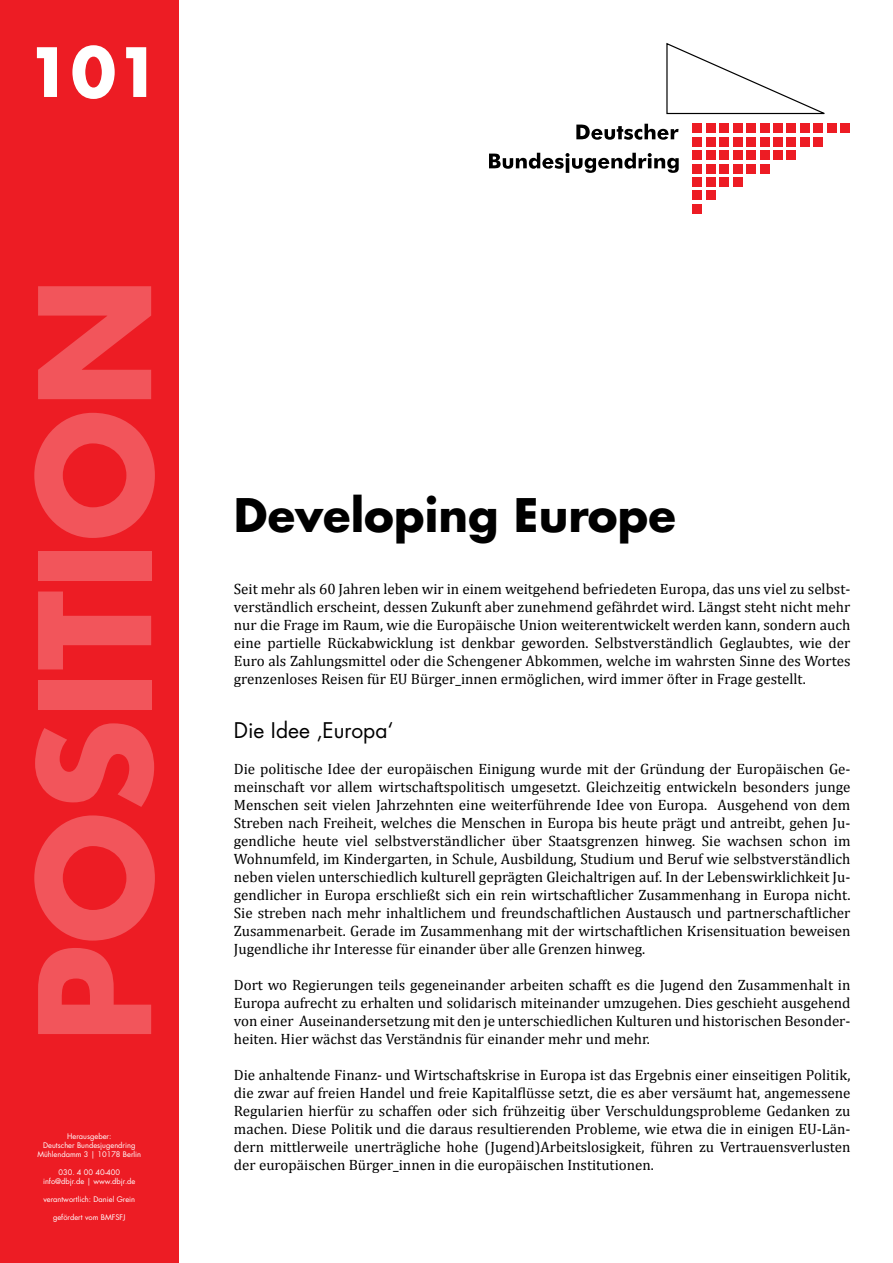
<style>
.page{position:relative;width:893px;height:1263px;background:#fff}
.page>*{position:absolute;margin:0;border:0;box-sizing:border-box;transform-origin:0 0}
.t1{font:700 150px "Futura Std";color:#f2555b}
.t2{font:700 66px "Futura Std";color:#fff}
.t3{font:700 45px "Futura Std";color:#000}
.t4{font:21px "Futura Std";color:#000}
.t5{font:15px/18px "Cambria";color:#000;text-align:justify}
.t6{font:7.5px/9px "Futura Std";color:#fff;text-align:center}
</style>
<div class="page">
<div style="left:693px;top:164px;width:9px;height:9px;background:#ed1c24"></div>
<div style="left:706px;top:164px;width:10px;height:9px;background:#ed1c24"></div>
<div style="left:719px;top:164px;width:10px;height:9px;background:#ed1c24"></div>
<div style="left:733px;top:164px;width:10px;height:9px;background:#ed1c24"></div>
<div style="left:746px;top:164px;width:10px;height:9px;background:#ed1c24"></div>
<div style="left:760px;top:164px;width:9px;height:9px;background:#ed1c24"></div>
<div style="left:693px;top:150px;width:9px;height:10px;background:#ed1c24"></div>
<div style="left:706px;top:150px;width:10px;height:10px;background:#ed1c24"></div>
<div style="left:719px;top:150px;width:10px;height:10px;background:#ed1c24"></div>
<div style="left:733px;top:150px;width:10px;height:10px;background:#ed1c24"></div>
<div style="left:746px;top:150px;width:10px;height:10px;background:#ed1c24"></div>
<div style="left:760px;top:150px;width:9px;height:10px;background:#ed1c24"></div>
<div style="left:773px;top:150px;width:10px;height:10px;background:#ed1c24"></div>
<div style="left:786px;top:150px;width:10px;height:10px;background:#ed1c24"></div>
<div style="left:693px;top:137px;width:9px;height:10px;background:#ed1c24"></div>
<div style="left:706px;top:137px;width:10px;height:10px;background:#ed1c24"></div>
<div style="left:719px;top:137px;width:10px;height:10px;background:#ed1c24"></div>
<div style="left:733px;top:137px;width:10px;height:10px;background:#ed1c24"></div>
<div style="left:746px;top:137px;width:10px;height:10px;background:#ed1c24"></div>
<div style="left:760px;top:137px;width:9px;height:10px;background:#ed1c24"></div>
<div style="left:773px;top:137px;width:10px;height:10px;background:#ed1c24"></div>
<div style="left:786px;top:137px;width:10px;height:10px;background:#ed1c24"></div>
<div style="left:800px;top:137px;width:10px;height:10px;background:#ed1c24"></div>
<div style="left:813px;top:137px;width:10px;height:10px;background:#ed1c24"></div>
<div style="left:693px;top:123px;width:9px;height:10px;background:#ed1c24"></div>
<div style="left:706px;top:123px;width:10px;height:10px;background:#ed1c24"></div>
<div style="left:719px;top:123px;width:10px;height:10px;background:#ed1c24"></div>
<div style="left:733px;top:123px;width:10px;height:10px;background:#ed1c24"></div>
<div style="left:746px;top:123px;width:10px;height:10px;background:#ed1c24"></div>
<div style="left:760px;top:123px;width:9px;height:10px;background:#ed1c24"></div>
<div style="left:773px;top:123px;width:10px;height:10px;background:#ed1c24"></div>
<div style="left:786px;top:123px;width:10px;height:10px;background:#ed1c24"></div>
<div style="left:800px;top:123px;width:10px;height:10px;background:#ed1c24"></div>
<div style="left:813px;top:123px;width:10px;height:10px;background:#ed1c24"></div>
<div style="left:827px;top:123px;width:9px;height:10px;background:#ed1c24"></div>
<div style="left:840px;top:123px;width:10px;height:10px;background:#ed1c24"></div>
<div style="left:693px;top:177px;width:9px;height:10px;background:#ed1c24"></div>
<div style="left:706px;top:177px;width:10px;height:10px;background:#ed1c24"></div>
<div style="left:719px;top:177px;width:10px;height:10px;background:#ed1c24"></div>
<div style="left:733px;top:177px;width:10px;height:10px;background:#ed1c24"></div>
<div style="left:693px;top:191px;width:9px;height:9px;background:#ed1c24"></div>
<div style="left:706px;top:191px;width:10px;height:9px;background:#ed1c24"></div>
<div style="left:693px;top:204px;width:9px;height:10px;background:#ed1c24"></div>
<svg style="left:576px;top:124px;width:103px;height:16px"></svg>
<svg style="left:489px;top:153px;width:190px;height:20px"></svg>
<svg style="left:666px;top:43px;width:159px;height:72px"></svg>
<div style="left:0;top:0;width:179px;height:1263px;background:#ed1c24"></div>
<h2 class="t2" style="left:26px;top:28px;width:136px">101</h2>
<h1 class="t1" style="left:-5px;top:1044px;width:768px;rotate:-90deg">POSITION</h1>
<p class="t6" style="left:37px;top:1132px;width:105px">Herausgeber:<br>Deutscher Bundesjugendring<br>Mühlendamm 3 | 10178 Berlin</p>
<p class="t6" style="left:43px;top:1168px;width:94px">030. 4 00 40-400 info@dbjr.de | www.dbjr.de</p>
<p class="t6" style="left:43px;top:1195px;width:93px">verantwortlich: Daniel Grein</p>
<p class="t6" style="left:53px;top:1213px;width:74px">gefördert vom BMFSFJ</p>
<h3 class="t3" style="left:234px;top:485px;width:443px">Developing Europe</h3>
<p class="t5" style="left:234px;top:580px;width:618px">Seit mehr als 60 Jahren leben wir in einem weitgehend befriedeten Europa, das uns viel zu selbst&shy;verständlich erscheint, dessen Zukunft aber zunehmend gefährdet wird. Längst steht nicht mehr nur die Frage im Raum, wie die Europäische Union weiterentwickelt werden kann, sondern auch eine partielle Rückabwicklung ist denkbar geworden. Selbstverständlich Geglaubtes, wie der Euro als Zahlungsmittel oder die Schengener Abkommen, welche im wahrsten Sinne des Wortes grenzenloses Reisen für EU Bürger_innen ermöglichen, wird immer öfter in Frage gestellt.</p>
<h3 class="t4" style="left:234px;top:717px;width:161px">Die Idee ‚Europa‘</h3>
<p class="t5" style="left:234px;top:760px;width:618px">Die politische Idee der europäischen Einigung wurde mit der Gründung der Europäischen Ge&shy;meinschaft vor allem wirtschaftspolitisch umgesetzt. Gleichzeitig entwickeln besonders junge Menschen seit vielen Jahrzehnten eine weiterführende Idee von Europa. Ausgehend von dem Streben nach Freiheit, welches die Menschen in Europa bis heute prägt und antreibt, gehen Ju&shy;gendliche heute viel selbstverständlicher über Staatsgrenzen hinweg. Sie wachsen schon im Wohnumfeld, im Kindergarten, in Schule, Ausbildung, Studium und Beruf wie selbstverständlich neben vielen unterschiedlich kulturell geprägten Gleichaltrigen auf. In der Lebenswirklichkeit Ju&shy;gendlicher in Europa erschließt sich ein rein wirtschaftlicher Zusammenhang in Europa nicht.<br>Sie streben nach mehr inhaltlichem und freundschaftlichen Austausch und partnerschaftlicher Zusammenarbeit. Gerade im Zusammenhang mit der wirtschaftlichen Krisensituation beweisen Jugendliche ihr Interesse für einander über alle Grenzen hinweg.</p>
<p class="t5" style="left:234px;top:976px;width:618px">Dort wo Regierungen teils gegeneinander arbeiten schafft es die Jugend den Zusammenhalt in Europa aufrecht zu erhalten und solidarisch miteinander umzugehen. Dies geschieht ausgehend von einer Auseinandersetzung mit den je unterschiedlichen Kulturen und historischen Besonder&shy;heiten. Hier wächst das Verständnis für einander mehr und mehr.</p>
<p class="t5" style="left:234px;top:1066px;width:618px">Die anhaltende Finanz- und Wirtschaftskrise in Europa ist das Ergebnis einer einseitigen Politik, die zwar auf freien Handel und freie Kapitalflüsse setzt, die es aber versäumt hat, angemessene Regularien hierfür zu schaffen oder sich frühzeitig über Verschuldungsprobleme Gedanken zu machen. Diese Politik und die daraus resultierenden Probleme, wie etwa die in einigen EU-Län&shy;dern mittlerweile unerträgliche hohe (Jugend)Arbeitslosigkeit, führen zu Vertrauensverlusten der europäischen Bürger_innen in die europäischen Institutionen.</p>
</div>
